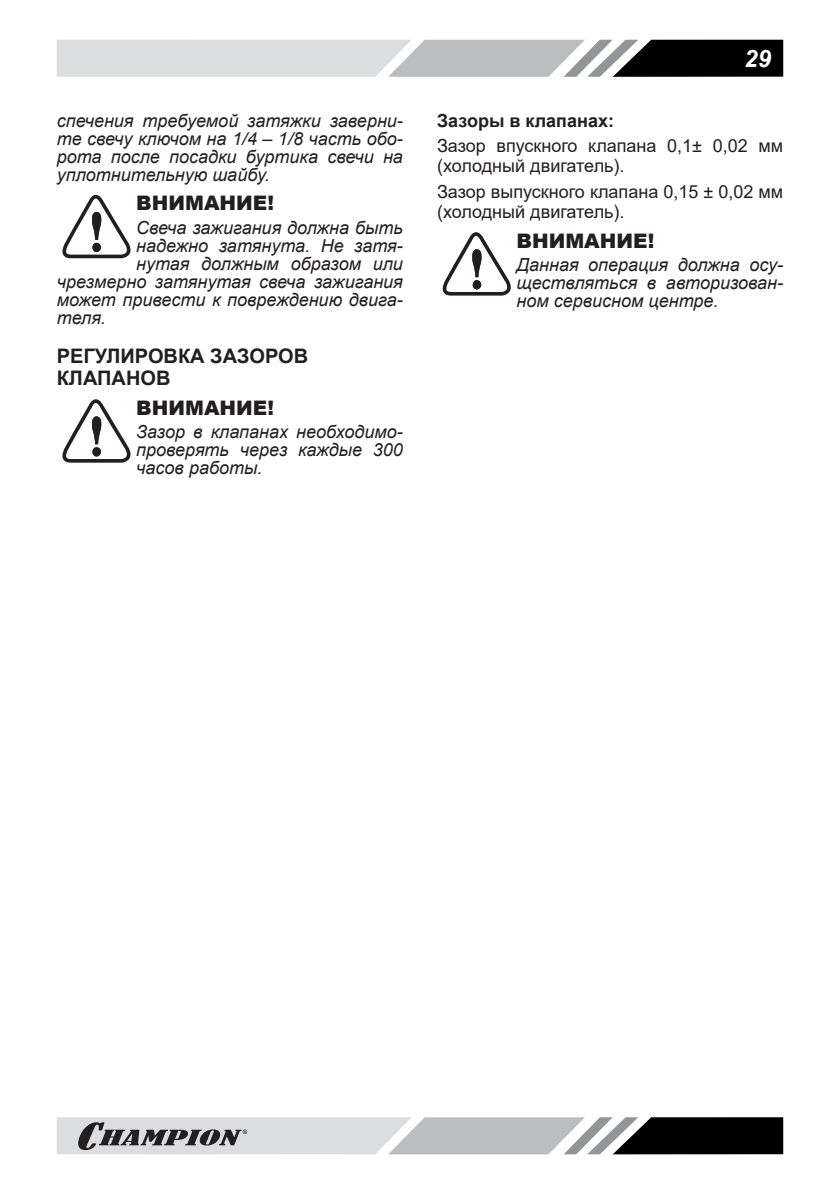
<style>
.page{position:relative;width:840px;height:1191px;background:#fff}
.page>*{position:absolute;margin:0;border:0;box-sizing:border-box;transform-origin:0 0}
.t1{font:italic 700 24px "Arial";color:#fff}
.t2{font:900 20px "Arial";color:#231f20}
.t3{font:700 20px/22px "Arial";color:#231f20}
.t4{font:italic 18px/18px "Arial";color:#231f20;text-align:justify}
.t5{font:18px/20px "Arial";color:#231f20}
.t6{font:700 18px "Arial";color:#231f20}
</style>
<div class="page">
<svg style="left:57px;top:40px;width:725px;height:37px;background:#a7a8aa"></svg>
<svg style="left:57px;top:1117px;width:725px;height:37px;background:#9c9d9e"></svg>
<svg style="left:62px;top:195px;width:69px;height:63px"></svg>
<svg style="left:62px;top:399px;width:69px;height:64px"></svg>
<svg style="left:442px;top:232px;width:69px;height:63px"></svg>
<p class="t4" style="left:57px;top:111px;width:347px">спечения требуемой затяжки заверни&shy;те свечу ключом на 1/4 – 1/8 часть обо&shy;рота после посадки буртика свечи на уплотнительную шайбу.</p>
<p class="t2" style="left:136px;top:189px;width:139px">ВНИМАНИЕ!</p>
<p class="t4" style="left:136px;top:219px;width:268px">Свеча зажигания должна быть</p>
<p class="t4" style="left:136px;top:237px;width:268px">надежно затянута. Не затя-</p>
<p class="t4" style="left:136px;top:255px;width:268px">нутая должным образом или</p>
<p class="t4" style="left:57px;top:273px;width:347px">чрезмерно затянутая свеча зажигания</p>
<p class="t4" style="left:57px;top:291px;width:347px">может привести к повреждению двига-</p>
<p class="t4" style="left:57px;top:309px;width:51px">теля.</p>
<p class="t3" style="left:57px;top:345px;width:253px">РЕГУЛИРОВКА ЗАЗОРОВ<br>КЛАПАНОВ</p>
<p class="t2" style="left:136px;top:393px;width:139px">ВНИМАНИЕ!</p>
<p class="t4" style="left:136px;top:423px;width:268px">Зазор в клапанах необходимо&shy;проверять через каждые 300 часов работы.</p>
<h1 class="t1" style="left:743px;top:44px;width:28px">29</h1>
<p class="t6" style="left:437px;top:107px;width:178px">Зазоры в клапанах:</p>
<p class="t5" style="left:437px;top:136px;width:347px">Зазор впускного клапана 0,1± 0,02 мм (холодный двигатель).</p>
<p class="t5" style="left:437px;top:181px;width:347px">Зазор выпускного клапана 0,15 ± 0,02 мм (холодный двигатель).</p>
<p class="t2" style="left:516px;top:226px;width:139px">ВНИМАНИЕ!</p>
<p class="t4" style="left:516px;top:256px;width:268px">Данная операция должна осу&shy;ществляться в авторизован&shy;ном сервисном центре.</p>
</div>
